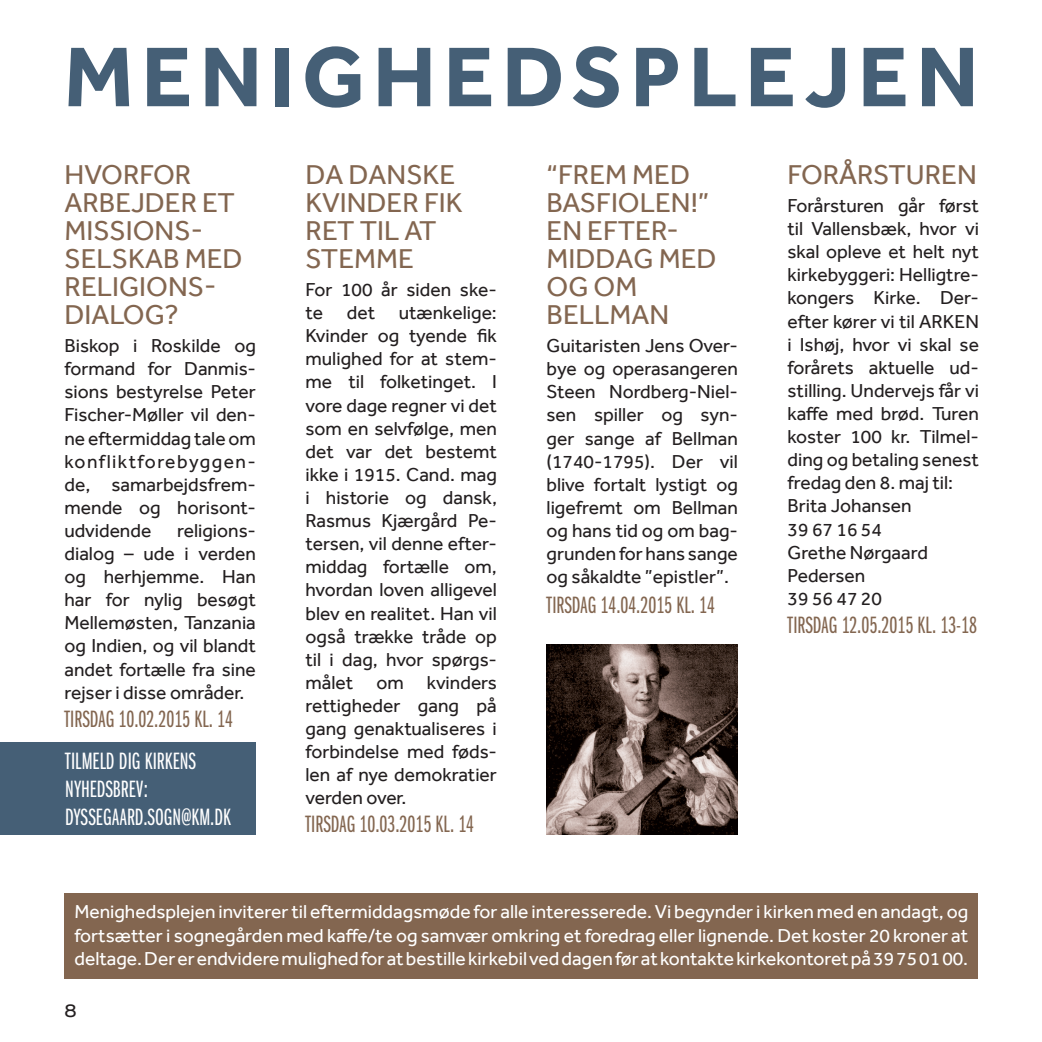
<style>
.page{position:relative;width:1042px;height:1042px;background:#fff}
.page>*{position:absolute;margin:0;border:0;box-sizing:border-box;transform-origin:0 0}
.t1{font:700 87.5px "Effra";letter-spacing:.085em;color:#455f76}
.t2{font:28px/28px "Effra";color:#836650}
.t3{font:24.5px "Franklin Gothic URW Ext Com D Boo";color:#836650}
.t4{font:24.5px/28px "Franklin Gothic URW Ext Com D Boo";color:#fff}
.t5{font:19.25px/23.1px "Effra";color:#231f20;text-align:justify}
.t6{font:19.25px/23.1px "Effra";color:#fff;text-align:justify}
.t7{font:19.25px "Nimbus San Ext";color:#231f20}
</style>
<div class="page">
<div style="left:64px;top:893px;width:914px;height:86px;background:#836650"></div>
<img style="left:546px;top:644px;width:192px;height:191px">
<div style="left:0;top:742px;width:256px;height:93px;background:#455f76"></div>
<p class="t1" style="left:64px;top:24px;width:916px">MENIGHEDSPLEJEN</p>
<p class="t2" style="left:64px;top:160px;width:179px">HVORFOR<br>ARBEJDER ET<br>MISSIONS-<br>SELSKAB MED<br>RELIGIONS-<br>DIALOG?</p>
<p class="t5" style="left:64px;top:334px;width:193px">Biskop i Roskilde og formand for Danmis&shy;sions bestyrelse Peter Fischer-Møller vil den&shy;ne eftermiddag tale om konfliktforebyggen&shy;de, samarbejdsfrem&shy;mende og horisont--</p>
<p class="t5" style="left:64px;top:519px;width:88px">udvidende</p>
<p class="t5" style="left:64px;top:519px;width:193px;text-indent:113px">religions&shy;dialog – ude i verden og herhjemme. Han har for nylig besøgt Mellemøsten, Tanzania og Indien, og vil blandt andet fortælle fra sine rejser i disse områder.</p>
<p class="t3" style="left:64px;top:705px;width:170px">TIRSDAG 10.02.2015 KL. 14</p>
<p class="t4" style="left:65px;top:747px;width:132px">TILMELD DIG KIRKENS<br>NYHEDSBREV:</p>
<p class="t4" style="left:65px;top:803px;width:167px">DYSSEGAARD.SOGN@KM.DK</p>
<p class="t2" style="left:305px;top:160px;width:159px">DA DANSKE<br>KVINDER FIK<br>RET TIL AT<br>STEMME</p>
<p class="t5" style="left:305px;top:278px;width:193px">For 100 år siden ske&shy;te det utænkelige:<br>Kvinder og tyende fik mulighed for at stem&shy;me til folketinget. I vore dage regner vi det som en selvfølge, men det var det bestemt ikke i 1915. Cand. mag i historie og dansk, Rasmus Kjærgård Pe&shy;tersen, vil denne efter&shy;middag fortælle om, hvordan loven alligevel blev en realitet. Han vil også trække tråde op til i dag, hvor spørgs&shy;målet om kvinders rettigheder gang på gang genaktualiseres i forbindelse med føds&shy;len af nye demokratier verden over.</p>
<p class="t3" style="left:305px;top:811px;width:170px">TIRSDAG 10.03.2015 KL. 14</p>
<p class="t2" style="left:546px;top:160px;width:164px">“FREM MED<br>BASFIOLEN!”</p>
<p class="t2" style="left:546px;top:216px;width:172px">EN EFTER-<br>MIDDAG MED<br>OG OM</p>
<p class="t2" style="left:546px;top:300px;width:124px">BELLMAN</p>
<p class="t5" style="left:546px;top:334px;width:193px">Guitaristen Jens Over&shy;bye og operasangeren Steen Nordberg-Niel&shy;sen spiller og syn&shy;ger sange af Bellman (1740-1795). Der vil blive fortalt lystigt og ligefremt om Bellman og hans tid og om bag&shy;grunden for hans sange og såkaldte ”epistler”.</p>
<p class="t3" style="left:546px;top:591px;width:170px">TIRSDAG 14.04.2015 KL. 14</p>
<p class="t2" style="left:787px;top:160px;width:191px">FORÅRSTUREN</p>
<p class="t5" style="left:787px;top:194px;width:193px">Forårsturen går først til Vallensbæk, hvor vi skal opleve et helt nyt kirkebyggeri: Helligtre&shy;kongers Kirke. Der&shy;efter kører vi til ARKEN i Ishøj, hvor vi skal se forårets aktuelle ud&shy;stilling. Undervejs får vi kaffe med brød. Turen koster 100 kr. Tilmel&shy;ding og betaling senest fredag den 8. maj til:</p>
<p class="t5" style="left:787px;top:494px;width:126px">Brita Johansen</p>
<p class="t5" style="left:787px;top:517px;width:96px">39 67 16 54</p>
<p class="t5" style="left:787px;top:540px;width:142px">Grethe Nørgaard</p>
<p class="t5" style="left:787px;top:563px;width:79px">Pedersen</p>
<p class="t5" style="left:787px;top:586px;width:96px">39 56 47 20</p>
<p class="t3" style="left:787px;top:612px;width:191px">TIRSDAG 12.05.2015 KL. 13-18</p>
<p class="t6" style="left:74px;top:900px;width:895px">Menighedsplejen inviterer til eftermiddagsmøde for alle interesserede. Vi begynder i kirken med en andagt, og fortsætter i sognegården med kaffe/te og samvær omkring et foredrag eller lignende. Det koster 20 kroner at deltage. Der er endvidere mulighed for at bestille kirkebil ved dagen før at kontakte kirkekontoret på 39 75 01 00.</p>
<p class="t7" style="left:64px;top:999px;width:14px">8</p>
</div>
